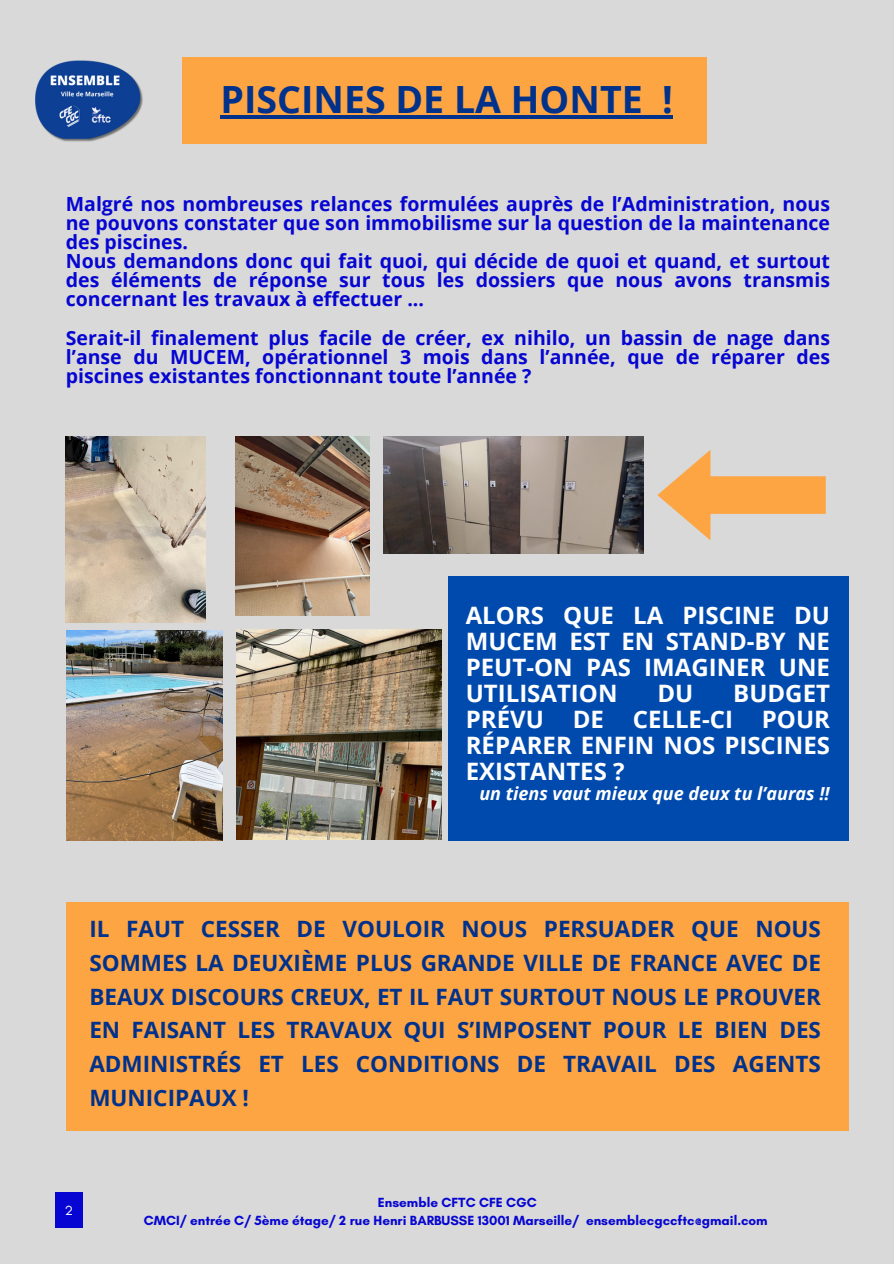
<style>
.page{position:relative;width:894px;height:1264px;background:#fff}
.page>*{position:absolute;margin:0;border:0;box-sizing:border-box;transform-origin:0 0}
.t1{font:700 37.5px "Open Sans";color:#00328c}
.t2{font:700 24px/25.8px "Open Sans";color:#fff;text-align:justify}
.t3{font:700 22.5px/33.8px "Open Sans";color:#00328c;text-align:justify}
.t4{font:700 19.5px/19.2px "Open Sans";color:#0605d1}
.t5{font:italic 700 18px "Open Sans";color:#fff}
.t6{font:700 13.5px "Glacial Indifference";color:#0605d1}
.t7{font:13.5px "Glacial Indifference";color:#fff}
</style>
<div class="page">
<div style="left:0;top:0;width:893px;height:1263px;background:#d9d9d9"></div>
<img style="left:35px;top:60px;width:108px;height:82px">
<div style="left:182px;top:57px;width:524px;height:87px;background:#fda443"></div>
<img style="left:236px;top:629px;width:205px;height:210px">
<img style="left:66px;top:436px;width:139px;height:186px">
<img style="left:236px;top:436px;width:134px;height:179px">
<svg style="left:657px;top:450px;width:168px;height:90px"></svg>
<img style="left:383px;top:436px;width:260px;height:117px">
<img style="left:66px;top:631px;width:156px;height:209px">
<div style="left:66px;top:902px;width:782px;height:228px;background:#fda443"></div>
<div style="left:448px;top:576px;width:400px;height:264px;background:#004aad"></div>
<hr style="left:220px;top:116px;width:422px;height:3px;background:#00328c">
<hr style="left:642px;top:116px;width:20px;height:3px;background:#00328c">
<svg style="left:662px;top:116px;width:10px;height:3px"></svg>
<div style="left:55px;top:1192px;width:28px;height:35px;background:#0605d1"></div>
<h2 class="t1" style="left:220px;top:73px;width:454px">PISCINES DE LA HONTE !</h2>
<p class="t4" style="left:66px;top:193px;width:765px">Malgré nos nombreuses relances formulées auprès de l’Administration, nous ne pouvons constater que son immobilisme sur la question de la maintenance des piscines.<br>Nous demandons donc qui fait quoi, qui décide de quoi et quand, et surtout des éléments de réponse sur tous les dossiers que nous avons transmis concernant les travaux à effectuer ...</p>
<p class="t4" style="left:66px;top:327px;width:765px;text-align:justify">Serait-il finalement plus facile de créer, ex nihilo, un bassin de nage dans l’anse du MUCEM, opérationnel 3 mois dans l’année, que de réparer des piscines existantes fonctionnant toute l’année ?</p>
<p class="t2" style="left:465px;top:602px;width:366px">ALORS QUE LA PISCINE DU MUCEM EST EN STAND-BY NE PEUT-ON PAS IMAGINER UNE UTILISATION</p>
<p class="t2" style="left:465px;top:680px;width:365px;text-indent:267px">BUDGET PRÉVU DE CELLE-CI POUR RÉPARER ENFIN NOS PISCINES EXISTANTES ?</p>
<p class="t5" style="left:479px;top:780px;width:352px">un tiens vaut mieux que deux tu l’auras !!</p>
<p class="t2" style="left:657px;top:680px;width:37px">DU</p>
<p class="t3" style="left:89px;top:911px;width:733px">IL FAUT CESSER DE VOULOIR NOUS PERSUADER QUE NOUS SOMMES LA DEUXIÈME PLUS GRANDE VILLE DE FRANCE AVEC DE BEAUX DISCOURS CREUX, ET IL FAUT SURTOUT NOUS LE PROUVER EN FAISANT LES TRAVAUX QUI S’IMPOSENT POUR LE BIEN DES ADMINISTRÉS ET LES CONDITIONS DE TRAVAIL DES AGENTS MUNICIPAUX !</p>
<p class="t7" style="left:65px;top:1201px;width:10px">2</p>
<p class="t6" style="left:378px;top:1193px;width:160px">Ensemble CFTC CFE CGC</p>
<p class="t6" style="left:144px;top:1211px;width:625px">CMCI/ entrée C/ 5ème étage/ 2 rue Henri BARBUSSE 13001 Marseille/ ensemblecgccftc@gmail.com</p>
</div>
